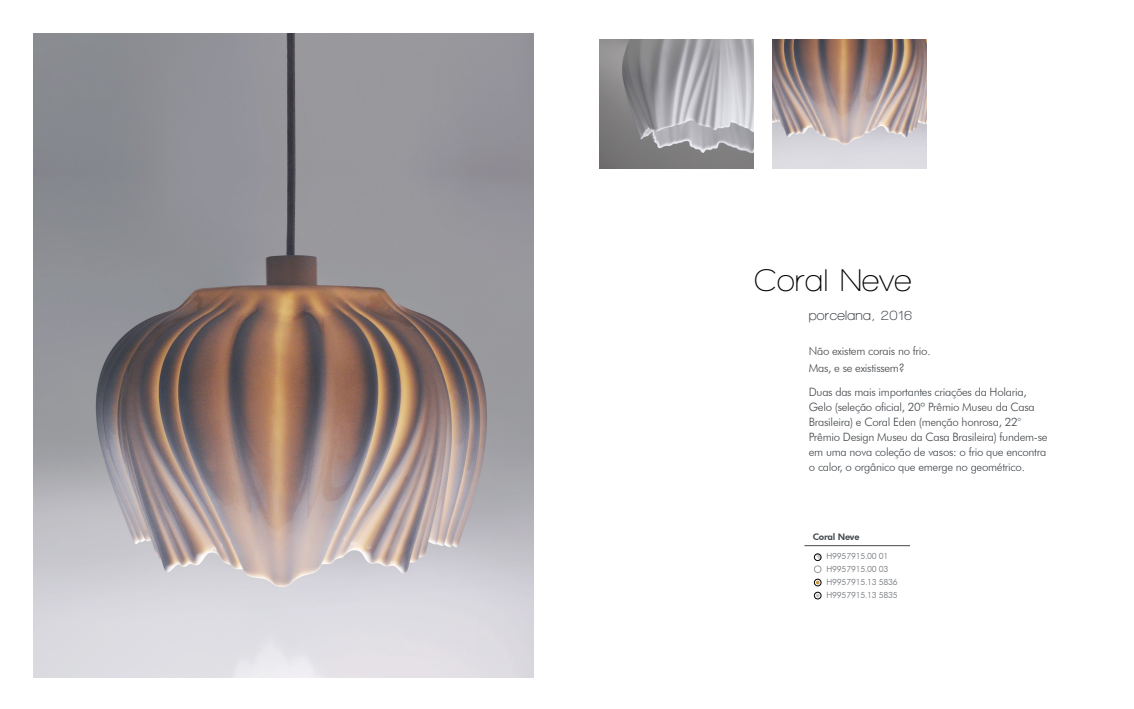
<style>
.page{position:relative;width:1134px;height:709px;background:#fff}
.page>*{position:absolute;margin:0;border:0;box-sizing:border-box;transform-origin:0 0}
.t1{font:600 32px "Walkway";letter-spacing:.01em;color:#000}
.t2{font:700 14px "Walkway";letter-spacing:.025em;color:#43474b}
.t3{font:300 11.5px/15px "Futura BT";letter-spacing:-.025em;color:#43474b}
.t4{font:800 9px "Futura BT";letter-spacing:-.025em;color:#43474b}
.t5{font:300 8.5px/13px "Futura BT";letter-spacing:-.025em;color:#686c72}
</style>
<div class="page">
<img style="left:33px;top:33px;width:501px;height:645px">
<img style="left:600px;top:40px;width:154px;height:128px">
<img style="left:772px;top:40px;width:154px;height:128px">
<div style="left:814px;top:579px;width:7px;height:7px;border:1px solid #000;border-radius:50%"></div>
<div style="left:814px;top:592px;width:7px;height:7px;border:1px solid #000;border-radius:50%"></div>
<hr style="left:804px;top:545px;width:106px;height:1px;background:#43474b">
<div style="left:814px;top:565px;width:7px;height:8px;border:1px solid #000;border-radius:50%"></div>
<svg style="left:815px;top:553px;width:6px;height:7px"></svg>
<div style="left:814px;top:553px;width:7px;height:8px;border:1px solid #000;border-radius:50%"></div>
<svg style="left:816px;top:580px;width:3px;height:4px"></svg>
<svg style="left:816px;top:593px;width:3px;height:4px"></svg>
<h1 class="t1" style="left:754px;top:263px;width:159px">Coral Neve</h1>
<p class="t2" style="left:809px;top:307px;width:105px">porcelana, 2016</p>
<p class="t3" style="left:809px;top:342px;width:123px;line-height:17.3px">Não existem corais no frio.<br>Mas, e se existissem?</p>
<p class="t3" style="left:809px;top:384px;width:240px">Duas das mais importantes criações da Holaria, Gelo (seleção oficial, 20º Prêmio Museu da Casa Brasileira) e Coral Eden (menção honrosa, 22° Prêmio Design Museu da Casa Brasileira) fundem-se em uma nova coleção de vasos: o frio que encontra o calor, o orgânico que emerge no geométrico.</p>
<p class="t4" style="left:813px;top:531px;width:48px">Coral Neve</p>
<p class="t5" style="left:826px;top:549px;width:73px">H9957915.00 01<br>H9957915.00 03<br>H9957915.13 5836<br>H9957915.13 5835</p>
</div>
